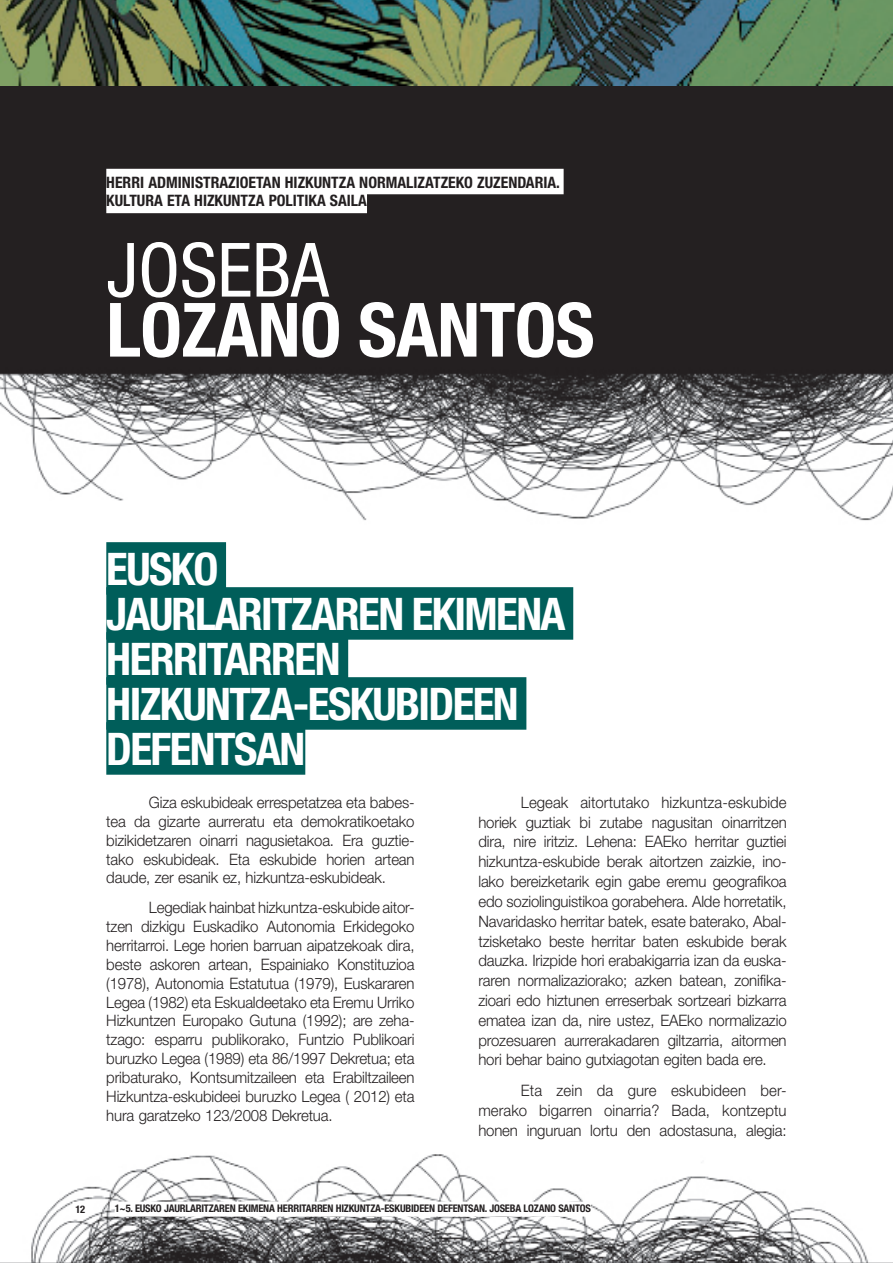
<style>
.page{position:relative;width:893px;height:1263px;background:#fff}
.page>*{position:absolute;margin:0;border:0;box-sizing:border-box;transform-origin:0 0}
.NOME{font:700 condensed 75px/60px "Helvetica Neue LT Std";letter-spacing:-.01em;color:#fff}
.ttttt{font:700 condensed 45px/45px "Helvetica Neue LT Std";letter-spacing:-.035em;color:#fff}
.TEXTO_COMUN{font:300 15.75px/18.9px "Helvetica Neue LT Std";letter-spacing:-.01em;color:#231f20;text-align:justify;scale:.95 1}
.CURRI{font:700 condensed 15.75px/18.9px "Helvetica Neue LT Std";color:#231f20}
.ARRIBA{font:700 condensed 10.5px "Helvetica Neue LT Std";letter-spacing:-.02em;color:#231f20}
.s1{font-weight:400}
</style>
<div class="page">
<img style="left:0;top:1154px;width:893px;height:109px">
<div style="left:72px;top:1202px;width:16px;height:15px;background:#fff"></div>
<div style="left:115px;top:1201px;width:476px;height:15px;background:#fff"></div>
<img style="left:0;top:85px;width:893px;height:470px">
<img style="left:0;top:0;width:893px;height:85px">
<div style="left:106px;top:169px;width:458px;height:25px;background:#fff"></div>
<div style="left:106px;top:188px;width:261px;height:25px;background:#fff"></div>
<div style="left:106px;top:542px;width:120px;height:53px;background:#005e5a"></div>
<div style="left:106px;top:587px;width:467px;height:53px;background:#005e5a"></div>
<div style="left:106px;top:632px;width:242px;height:53px;background:#005e5a"></div>
<div style="left:106px;top:677px;width:420px;height:53px;background:#005e5a"></div>
<div style="left:106px;top:722px;width:199px;height:53px;background:#005e5a"></div>
<p class="CURRI" style="left:106px;top:172px;width:455px">HERRI ADMINISTRAZIOETAN HIZKUNTZA NORMALIZATZEKO ZUZENDARIA.<br>KULTURA ETA HIZKUNTZA POLITIKA SAILA</p>
<p class="NOME" style="left:106px;top:239px;width:490px"><span class="s1">JOSEBA<br></span>LOZANO SANTOS</p>
<p class="ttttt" style="left:106px;top:546px;width:461px">EUSKO<br>JAURLARITZAREN EKIMENA<br>HERRITARREN<br>HIZKUNTZA-ESKUBIDEEN<br>DEFENTSAN</p>
<p class="TEXTO_COMUN" style="left:106px;top:792px;width:326px;text-indent:43px">Giza eskubideak errespetatzea eta babes&shy;tea da gizarte aurreratu eta demokratikoetako bizikidetzaren oinarri nagusietakoa. Era guztie&shy;tako eskubideak. Eta eskubide horien artean daude, zer esanik ez, hizkuntza-eskubideak.</p>
<p class="TEXTO_COMUN" style="left:106px;top:897px;width:326px;text-indent:43px">Legediak hainbat hizkuntza-eskubide aitor&shy;tzen dizkigu Euskadiko Autonomia Erkidegoko herritarroi. Lege horien barruan aipatzekoak dira, beste askoren artean, Espainiako Konstituzioa (1978), Autonomia Estatutua (1979), Euskararen Legea (1982) eta Eskualdeetako eta Eremu Urriko Hizkuntzen Europako Gutuna (1992); are zeha&shy;tzago: esparru publikorako, Funtzio Publikoari buruzko Legea (1989) eta 86/1997 Dekretua; eta pribaturako, Kontsumitzaileen eta Erabiltzaileen Hizkuntza-eskubideei buruzko Legea ( 2012) eta hura garatzeko 123/2008 Dekretua.</p>
<p class="TEXTO_COMUN" style="left:478px;top:792px;width:326px;line-height:19.8px;text-indent:43px">Legeak aitortutako hizkuntza-eskubide horiek guztiak bi zutabe nagusitan oinarritzen dira, nire iritziz. Lehena: EAEko herritar guztiei hizkuntza-eskubide berak aitortzen zaizkie, ino&shy;lako bereizketarik egin gabe eremu geografikoa edo soziolinguistikoa gorabehera. Alde horretatik, Navaridasko herritar batek, esate baterako, Abal&shy;tzisketako beste herritar baten eskubide berak dauzka. Irizpide hori erabakigarria izan da euska&shy;raren normalizaziorako; azken batean, zonifika&shy;zioari edo hiztunen erreserbak sortzeari bizkarra ematea izan da, nire ustez, EAEko normalizazio prozesuaren aurrerakadaren giltzarria, aitormen hori behar baino gutxiagotan egiten bada ere.</p>
<p class="TEXTO_COMUN" style="left:478px;top:1080px;width:326px;line-height:19.8px;text-indent:43px">Eta zein da gure eskubideen ber&shy;merako bigarren oinarria? Bada, kontzeptu honen inguruan lortu den adostasuna, alegia:</p>
<p class="ARRIBA" style="left:75px;top:1202px;width:11px">12</p>
<p class="ARRIBA" style="left:115px;top:1202px;width:478px">1~5. EUSKO JAURLARITZAREN EKIMENA HERRITARREN HIZKUNTZA-ESKUBIDEEN DEFENTSAN. JOSEBA LOZANO SANTOS</p>
</div>
